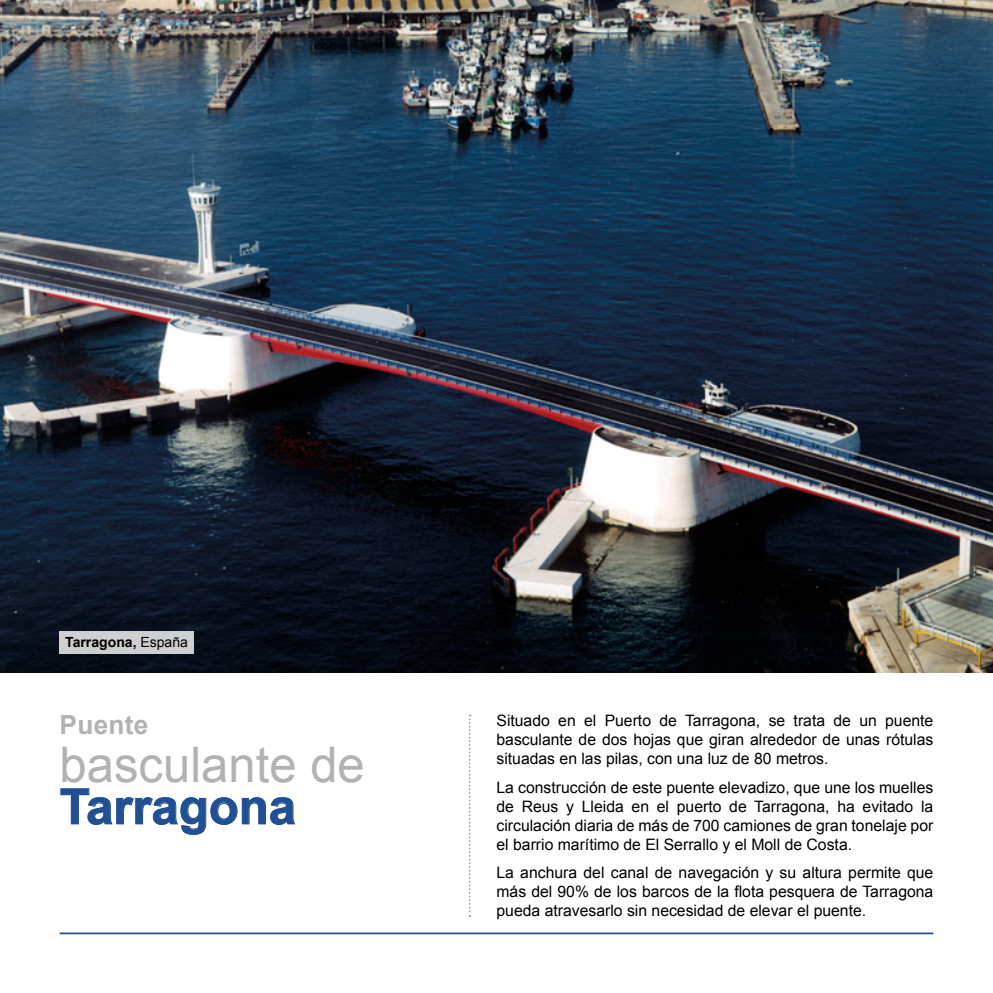
<style>
.page{position:relative;width:993px;height:993px;background:#fff}
.page>*{position:absolute;margin:0;border:0;box-sizing:border-box;transform-origin:0 0}
.t1{font:49px "Arial";color:#b2b2b2}
.t2{font:700 49px "Arial";color:#214f94}
.t3{font:700 26.25px "Arial";letter-spacing:.01em;color:#b2b2b2}
.t4{font:15.75px/18.9px "Arial";color:#000;text-align:justify}
.t5{font:700 14px "Arial";color:#000}
.s1{font-weight:400}
</style>
<div class="page">
<img style="left:0;top:0;width:992px;height:672px">
<hr style="left:60px;top:932px;width:873px;height:1px;background:#214f94">
<div style="left:60px;top:631px;width:133px;height:22px;background:#cdcfd1"></div>
<svg style="left:468px;top:714px;width:2px;height:202px"></svg>
<svg style="left:60px;top:788px;width:235px;height:46px"></svg>
<p class="t5" style="left:65px;top:633px;width:124px">Tarragona, <span class="s1">España</span></p>
<p class="t3" style="left:60px;top:707px;width:90px">Puente</p>
<p class="t1" style="left:60px;top:732px;width:307px">basculante de</p>
<p class="t2" style="left:60px;top:774px;width:237px">Tarragona</p>
<p class="t4" style="left:496px;top:711px;width:438px">Situado en el Puerto de Tarragona, se trata de un puente basculante de dos hojas que giran alrededor de unas rótulas situadas en las pilas, con una luz de 80 metros.</p>
<p class="t4" style="left:496px;top:777px;width:438px">La construcción de este puente elevadizo, que une los muelles de Reus y Lleida en el puerto de Tarragona, ha evitado la circulación diaria de más de 700 camiones de gran tonelaje por el barrio marítimo de El Serrallo y el Moll de Costa.</p>
<p class="t4" style="left:496px;top:863px;width:438px">La anchura del canal de navegación y su altura permite que más del 90% de los barcos de la flota pesquera de Tarragona pueda atravesarlo sin necesidad de elevar el puente.</p>
</div>
